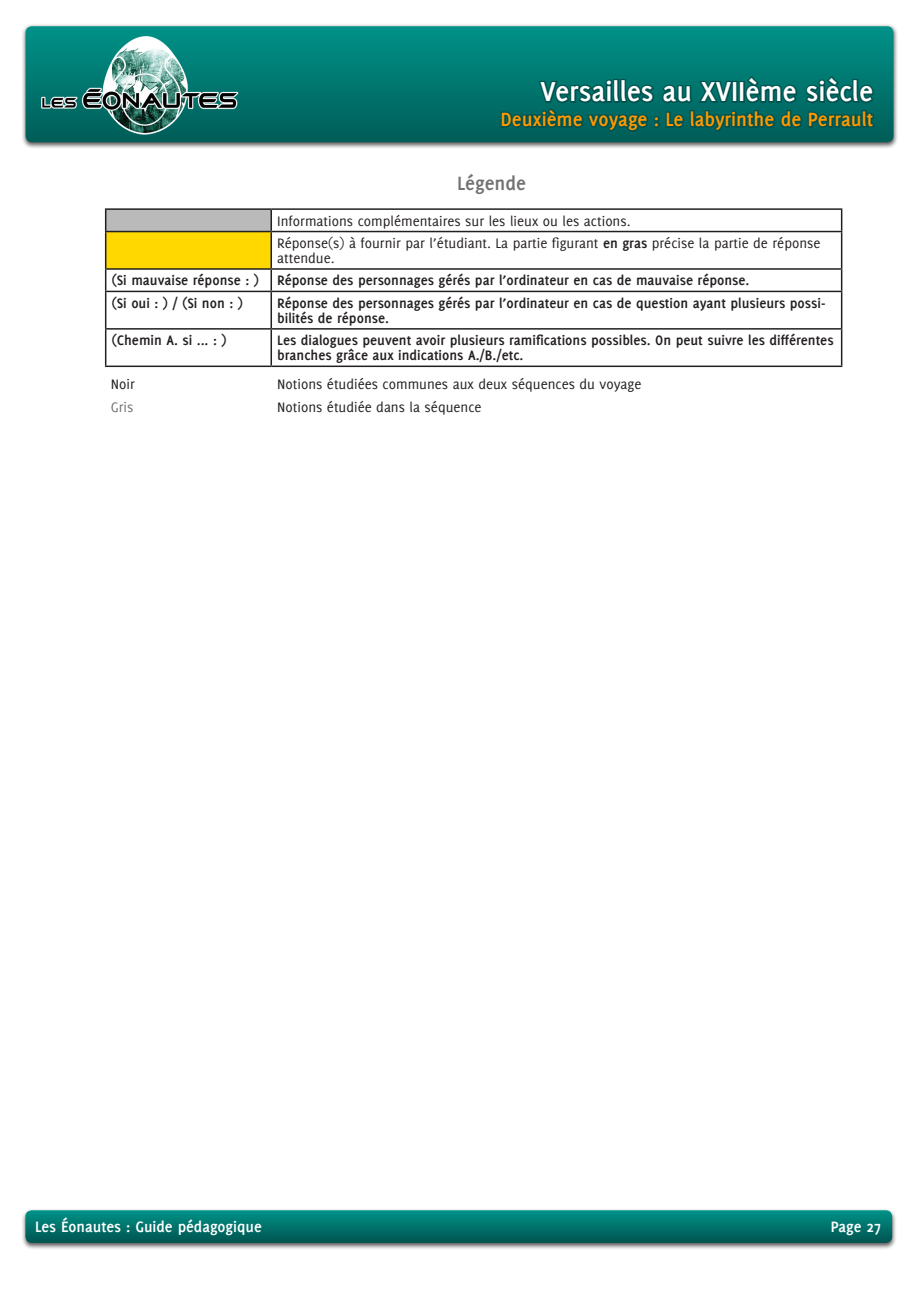
<style>
.page{position:relative;width:919px;height:1289px;background:#fff}
.page>*{position:absolute;margin:0;border:0;box-sizing:border-box;transform-origin:0 0}
.t1{font:700 30px "Delicious";color:#fff}
.t2{font:700 21px "Delicious";color:#fe9900}
.t3{font:700 21px "Delicious";color:#727272}
.t4{font:700 16.5px "Delicious";color:#fff}
.t5{font:700 15px/15px "Delicious";color:#231f20}
.t6{font:15px/22.5px "Delicious";color:#231f20}
.t7{font:15px "Delicious";color:#727272}
.s1{font-weight:700}
</style>
<div class="page">
<div style="left:21px;top:24px;width:876px;height:125px;background:#231f20;opacity:.75"></div>
<svg style="left:26px;top:26px;width:867px;height:116px;background:#007c74"></svg>
<div style="left:21px;top:1207px;width:875px;height:42px;background:#231f20;opacity:.75"></div>
<svg style="left:25px;top:1210px;width:867px;height:32px;background:#02746d"></svg>
<img style="left:41px;top:36px;width:198px;height:98px">
<svg style="left:499px;top:73px;width:377px;height:76px;background:#106964"></svg>
<div style="left:106px;top:209px;width:165px;height:22px;background:#bababa"></div>
<svg style="left:272px;top:230px;width:568px;height:3px"></svg>
<div style="left:106px;top:231px;width:165px;height:38px;background:#ffd800"></div>
<hr style="left:105px;top:208px;width:166px;height:2px;background:#231f20">
<svg style="left:105px;top:210px;width:1px;height:21px"></svg>
<hr style="left:271px;top:208px;width:571px;height:2px;background:#231f20">
<hr style="left:270px;top:210px;width:2px;height:21px;background:#231f20">
<hr style="left:840px;top:210px;width:2px;height:21px;background:#231f20">
<hr style="left:105px;top:231px;width:166px;height:1px;background:#231f20">
<hr style="left:105px;top:232px;width:1px;height:36px;background:#231f20">
<hr style="left:271px;top:231px;width:571px;height:1px;background:#231f20">
<hr style="left:270px;top:232px;width:2px;height:36px;background:#231f20">
<hr style="left:840px;top:232px;width:2px;height:36px;background:#231f20">
<hr style="left:105px;top:268px;width:166px;height:2px;background:#231f20">
<svg style="left:105px;top:270px;width:1px;height:21px"></svg>
<hr style="left:271px;top:268px;width:571px;height:2px;background:#231f20">
<hr style="left:270px;top:270px;width:2px;height:21px;background:#231f20">
<hr style="left:840px;top:270px;width:2px;height:21px;background:#231f20">
<hr style="left:105px;top:291px;width:166px;height:1px;background:#231f20">
<hr style="left:105px;top:292px;width:1px;height:36px;background:#231f20">
<hr style="left:271px;top:291px;width:571px;height:1px;background:#231f20">
<hr style="left:270px;top:292px;width:2px;height:36px;background:#231f20">
<hr style="left:840px;top:292px;width:2px;height:36px;background:#231f20">
<hr style="left:105px;top:328px;width:166px;height:1px;background:#231f20">
<hr style="left:105px;top:329px;width:1px;height:36px;background:#231f20">
<hr style="left:271px;top:328px;width:571px;height:1px;background:#231f20">
<hr style="left:270px;top:329px;width:2px;height:36px;background:#231f20">
<hr style="left:840px;top:329px;width:2px;height:36px;background:#231f20">
<hr style="left:105px;top:365px;width:166px;height:2px;background:#231f20">
<hr style="left:271px;top:365px;width:571px;height:2px;background:#231f20">
<h1 class="t1" style="left:540px;top:74px;width:334px">Versailles au XVIIème siècle</h1>
<h2 class="t2" style="left:500px;top:107px;width:374px">Deuxième voyage : Le labyrinthe de Perrault</h2>
<h2 class="t3" style="left:457px;top:171px;width:70px">Légende</h2>
<p class="t6" style="left:277px;top:209px;width:544px">Informations complémentaires sur les lieux ou les actions.<br>Réponse(s) à fournir par l’étudiant. La partie figurant <span class="s1">en gras</span> précise la partie de réponse</p>
<p class="t6" style="left:277px;top:247px;width:59px">attendue.</p>
<p class="t5" style="left:112px;top:269px;width:639px;line-height:22.4px">(Si mauvaise réponse : ) Réponse des personnages gérés par l’ordinateur en cas de mauvaise réponse. (Si oui : ) / (Si non : )</p>
<p class="t5" style="left:277px;top:295px;width:549px">Réponse des personnages gérés par l’ordinateur en cas de question ayant plusieurs possi&shy;bilités de réponse.</p>
<p class="t5" style="left:112px;top:333px;width:116px">(Chemin A. si ... : )</p>
<p class="t5" style="left:277px;top:333px;width:558px">Les dialogues peuvent avoir plusieurs ramifications possibles. On peut suivre les différentes branches grâce aux indications A./B./etc.</p>
<p class="t6" style="left:111px;top:373px;width:25px">Noir</p>
<p class="t6" style="left:277px;top:373px;width:365px">Notions étudiées communes aux deux séquences du voyage</p>
<p class="t7" style="left:111px;top:398px;width:24px">Gris</p>
<p class="t6" style="left:277px;top:395px;width:206px">Notions étudiée dans la séquence</p>
<p class="t4" style="left:35px;top:1217px;width:228px">Les Éonautes : Guide pédagogique</p>
<p class="t4" style="left:830px;top:1217px;width:52px">Page 27</p>
</div>
